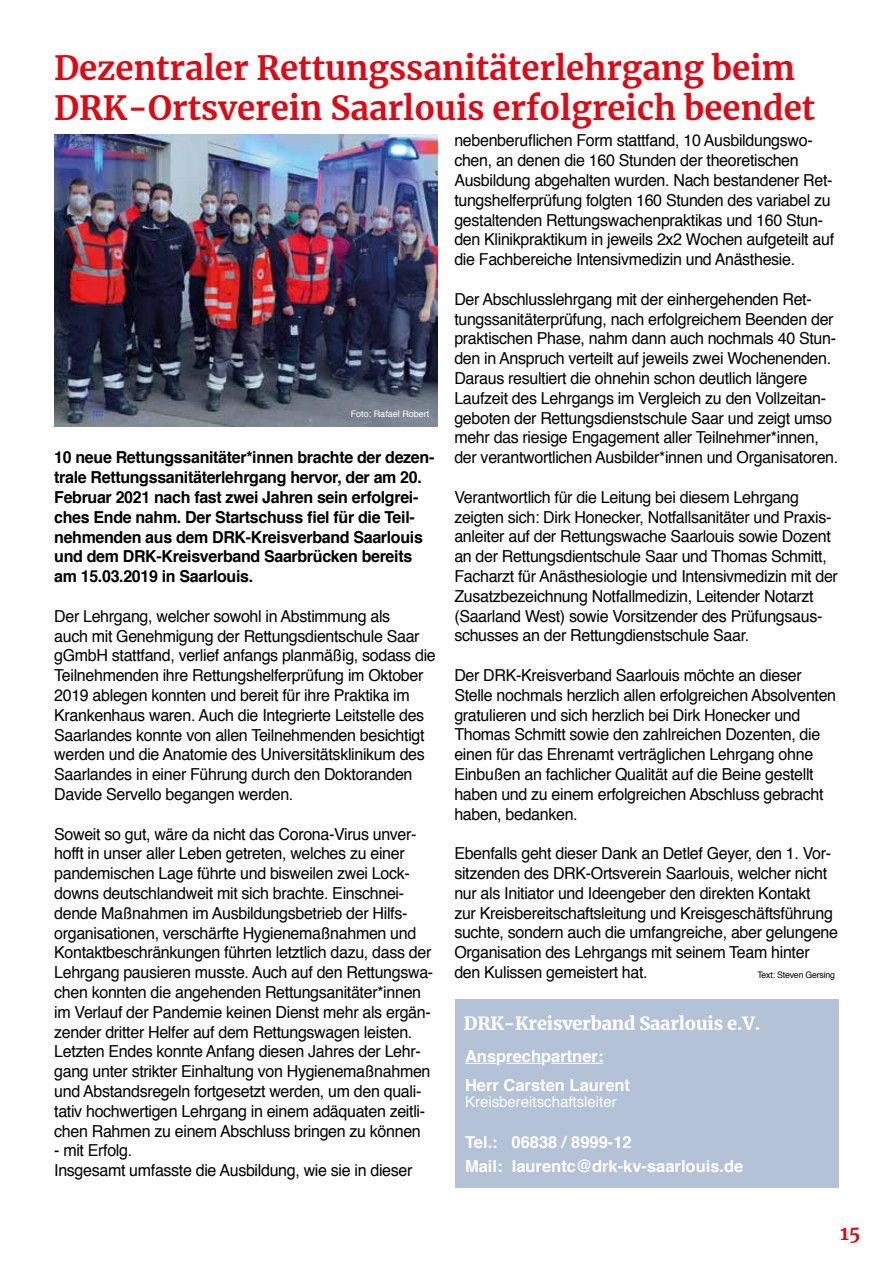
<style>
.page{position:relative;width:893px;height:1263px;background:#fff}
.page>*{position:absolute;margin:0;border:0;box-sizing:border-box;transform-origin:0 0}
.t1{font:700 33px/39.6px "Merriweather";color:#e30613}
.t2{font:700 19.2px "Merriweather";color:#e30613}
.t3{font:900 18px "Merriweather";letter-spacing:-.01em;color:#fff}
.t4{font:16.5px/19.8px "Helvetica";letter-spacing:-.02em;color:#000}
.t5{font:700 16.5px/19.8px "Helvetica";letter-spacing:-.02em;color:#000}
.t6{font:700 16.5px/28.5px "Helvetica";color:#fff}
.t7{font:15px "Helvetica";color:#fff}
.t8{font:9px "Helvetica";letter-spacing:-.02em;color:#000}
.t9{font:9px "Helvetica";color:#fff}
</style>
<div class="page">
<div style="left:455px;top:999px;width:383px;height:189px;background:#b3c2d7"></div>
<hr style="left:465px;top:1063px;width:31px;height:1px;background:#fff">
<hr style="left:506px;top:1063px;width:35px;height:1px;background:#fff">
<hr style="left:551px;top:1063px;width:52px;height:1px;background:#fff">
<img style="left:54px;top:134px;width:384px;height:292px">
<h1 class="t1" style="left:54px;top:47px;width:763px">Dezentraler Rettungssanitäterlehrgang beim<br>DRK-Ortsverein Saarlouis erfolgreich beendet</h1>
<p class="t4" style="left:454px;top:131px;width:381px">nebenberuflichen Form stattfand, 10 Ausbildungswo&shy;chen, an denen die 160 Stunden der theoretischen Ausbildung abgehalten wurden. Nach bestandener Ret&shy;tungshelferprüfung folgten 160 Stunden des variabel zu gestaltenden Rettungswachenpraktikas und 160 Stun&shy;den Klinikpraktikum in jeweils 2x2 Wochen aufgeteilt auf die Fachbereiche Intensivmedizin und Anästhesie.</p>
<p class="t4" style="left:454px;top:290px;width:385px">Der Abschlusslehrgang mit der einhergehenden Ret&shy;tungssanitäterprüfung, nach erfolgreichem Beenden der praktischen Phase, nahm dann auch nochmals 40 Stun&shy;den in Anspruch verteilt auf jeweils zwei Wochenenden.<br>Daraus resultiert die ohnehin schon deutlich längere Laufzeit des Lehrgangs im Vergleich zu den Vollzeitan&shy;geboten der Rettungsdienstschule Saar und zeigt umso mehr das riesige Engagement aller Teilnehmer*innen, der verantwortlichen Ausbilder*innen und Organisatoren.</p>
<p class="t4" style="left:454px;top:488px;width:385px">Verantwortlich für die Leitung bei diesem Lehrgang zeigten sich: Dirk Honecker, Notfallsanitäter und Praxis&shy;anleiter auf der Rettungswache Saarlouis sowie Dozent an der Rettungsdientschule Saar und Thomas Schmitt, Facharzt für Anästhesiologie und Intensivmedizin mit der Zusatzbezeichnung Notfallmedizin, Leitender Notarzt (Saarland West) sowie Vorsitzender des Prüfungsaus&shy;schusses an der Rettungdienstschule Saar.</p>
<p class="t4" style="left:454px;top:666px;width:383px">Der DRK-Kreisverband Saarlouis möchte an dieser Stelle nochmals herzlich allen erfolgreichen Absolventen gratulieren und sich herzlich bei Dirk Honecker und Thomas Schmitt sowie den zahlreichen Dozenten, die einen für das Ehrenamt verträglichen Lehrgang ohne Einbußen an fachlicher Qualität auf die Beine gestellt haben und zu einem erfolgreichen Abschluss gebracht haben, bedanken.</p>
<p class="t4" style="left:454px;top:844px;width:385px">Ebenfalls geht dieser Dank an Detlef Geyer, den 1. Vor&shy;sitzenden des DRK-Ortsverein Saarlouis, welcher nicht nur als Initiator und Ideengeber den direkten Kontakt<br>zur Kreisbereitschaftsleitung und Kreisgeschäftsführung suchte, sondern auch die umfangreiche, aber gelungene Organisation des Lehrgangs mit seinem Team hinter den Kulissen gemeistert hat.</p>
<p class="t9" style="left:351px;top:407px;width:80px">Foto: Rafael Robert</p>
<p class="t5" style="left:54px;top:448px;width:382px">10 neue Rettungssanitäter*innen brachte der dezen&shy;trale Rettungssanitäterlehrgang hervor, der am 20.<br>Februar 2021 nach fast zwei Jahren sein erfolgrei&shy;ches Ende nahm. Der Startschuss fiel für die Teil&shy;nehmenden aus dem DRK-Kreisverband Saarlouis und dem DRK-Kreisverband Saarbrücken bereits am 15.03.2019 in Saarlouis.</p>
<p class="t4" style="left:54px;top:607px;width:383px">Der Lehrgang, welcher sowohl in Abstimmung als<br>auch mit Genehmigung der Rettungsdientschule Saar gGmbH stattfand, verlief anfangs planmäßig, sodass die Teilnehmenden ihre Rettungshelferprüfung im Oktober 2019 ablegen konnten und bereit für ihre Praktika im Krankenhaus waren. Auch die Integrierte Leitstelle des Saarlandes konnte von allen Teilnehmenden besichtigt werden und die Anatomie des Universitätsklinikum des Saarlandes in einer Führung durch den Doktoranden Davide Servello begangen werden.</p>
<p class="t4" style="left:54px;top:824px;width:381px">Soweit so gut, wäre da nicht das Corona-Virus unver&shy;hofft in unser aller Leben getreten, welches zu einer pandemischen Lage führte und bisweilen zwei Lock&shy;downs deutschlandweit mit sich brachte. Einschnei&shy;dende Maßnahmen im Ausbildungsbetrieb der Hilfs&shy;organisationen, verschärfte Hygienemaßnahmen und Kontaktbeschränkungen führten letztlich dazu, dass der Lehrgang pausieren musste. Auch auf den Rettungswa&shy;chen konnten die angehenden Rettungsanitäter*innen im Verlauf der Pandemie keinen Dienst mehr als ergän&shy;zender dritter Helfer auf dem Rettungswagen leisten.<br>Letzten Endes konnte Anfang diesen Jahres der Lehr&shy;gang unter strikter Einhaltung von Hygienemaßnahmen und Abstandsregeln fortgesetzt werden, um den quali&shy;tativ hochwertigen Lehrgang in einem adäquaten zeitli&shy;chen Rahmen zu einem Abschluss bringen zu können</p>
<p class="t4" style="left:54px;top:1141px;width:360px">- mit Erfolg.<br>Insgesamt umfasste die Ausbildung, wie sie in dieser</p>
<p class="t8" style="left:757px;top:968px;width:79px">Text: Steven Gersing</p>
<p class="t3" style="left:464px;top:1010px;width:298px">DRK-Kreisverband Saarlouis e.V.</p>
<p class="t6" style="left:465px;top:1042px;width:167px">Ansprechpartner:<br>Herr Carsten Laurent</p>
<p class="t7" style="left:465px;top:1090px;width:153px">Kreisbereitschaftsleiter</p>
<p class="t6" style="left:465px;top:1130px;width:280px;line-height:24px">Tel.: 06838 / 8999-12<br>Mail: laurentc@drk-kv-saarlouis.de</p>
<p class="t2" style="left:840px;top:1220px;width:22px">15</p>
</div>
